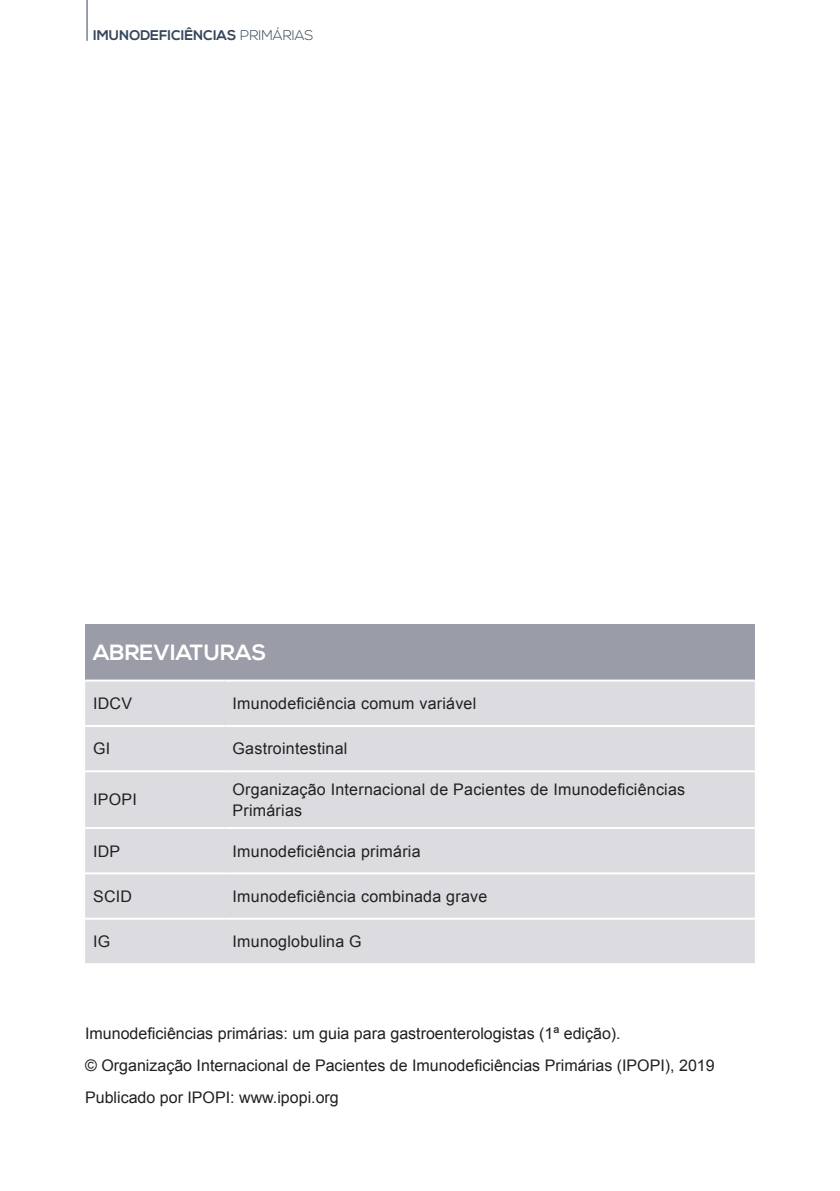
<style>
.page{position:relative;width:840px;height:1191px;background:#fff}
.page>*{position:absolute;margin:0;border:0;box-sizing:border-box;transform-origin:0 0}
.txt{font:700 22px "Nexa";color:#fff}
.txt-2{font:16px/21px "Arial";letter-spacing:.015em;color:#231f20}
.t1{font:700 14px "Nexa";color:#36465b}
.s1{font-weight:300}
</style>
<div class="page">
<hr style="left:86px;top:0;width:1px;height:41px;background:#36465b">
<div style="left:85px;top:624px;width:669px;height:56px;background:#9a9ca8"></div>
<div style="left:85px;top:681px;width:669px;height:282px;background:#dcdce0"></div>
<hr style="left:85px;top:725px;width:139px;height:2px;background:#fff">
<hr style="left:224px;top:725px;width:530px;height:2px;background:#fff">
<hr style="left:85px;top:770px;width:139px;height:2px;background:#fff">
<hr style="left:224px;top:770px;width:530px;height:2px;background:#fff">
<hr style="left:85px;top:827px;width:139px;height:2px;background:#fff">
<hr style="left:224px;top:827px;width:530px;height:2px;background:#fff">
<hr style="left:85px;top:872px;width:139px;height:2px;background:#fff">
<hr style="left:224px;top:872px;width:530px;height:2px;background:#fff">
<hr style="left:85px;top:917px;width:139px;height:2px;background:#fff">
<hr style="left:224px;top:917px;width:530px;height:2px;background:#fff">
<hr style="left:85px;top:679px;width:139px;height:2px;background:#fff">
<hr style="left:224px;top:679px;width:530px;height:2px;background:#fff">
<p class="t1" style="left:93px;top:27px;width:221px">IMUNODEFICIÊNCIAS <span class="s1">PRIMÁRIAS</span></p>
<p class="txt" style="left:93px;top:640px;width:174px">ABREVIATURAS</p>
<p class="txt-2" style="left:93px;top:693px;width:40px">IDCV</p>
<p class="txt-2" style="left:232px;top:693px;width:245px">Imunodeficiência comum variável</p>
<p class="txt-2" style="left:93px;top:738px;width:19px">GI</p>
<p class="txt-2" style="left:232px;top:738px;width:116px">Gastrointestinal</p>
<p class="txt-2" style="left:93px;top:789px;width:45px">IPOPI</p>
<p class="txt-2" style="left:232px;top:779px;width:454px">Organização Internacional de Pacientes de Imunodeficiências<br>Primárias</p>
<p class="txt-2" style="left:93px;top:840px;width:29px">IDP</p>
<p class="txt-2" style="left:232px;top:840px;width:189px">Imunodeficiência primária</p>
<p class="txt-2" style="left:93px;top:886px;width:40px">SCID</p>
<p class="txt-2" style="left:232px;top:886px;width:256px">Imunodeficiência combinada grave</p>
<p class="txt-2" style="left:93px;top:931px;width:19px">IG</p>
<p class="txt-2" style="left:232px;top:931px;width:130px">Imunoglobulina G</p>
<p class="txt-2" style="left:85px;top:1023px;width:537px">Imunodeficiências primárias: um guia para gastroenterologistas (1ª edição).</p>
<p class="txt-2" style="left:85px;top:1055px;width:630px">© Organização Internacional de Pacientes de Imunodeficiências Primárias (IPOPI), 2019</p>
<p class="txt-2" style="left:85px;top:1087px;width:255px">Publicado por IPOPI: www.ipopi.org</p>
</div>
